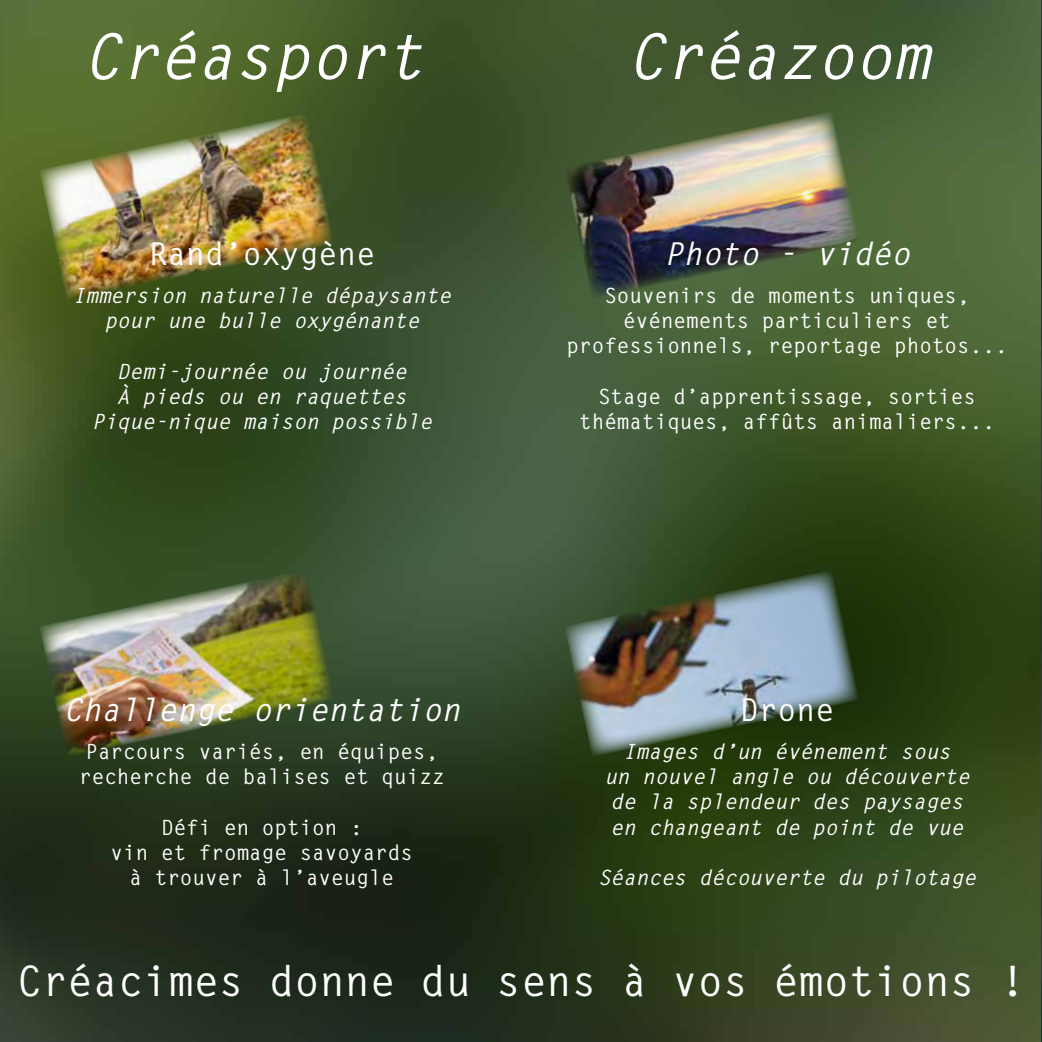
<style>
.page{position:relative;width:1042px;height:1042px;background:#fff}
.page>*{position:absolute;margin:0;border:0;box-sizing:border-box;transform-origin:0 0}
.t1{font:italic 700 63px "Letter Gothic Std";color:#fff}
.t2{font:700 42px "Letter Gothic Std";color:#fff}
.t3{font:italic 700 31.5px "Letter Gothic Std";color:#fff}
.t4{font:700 31.5px "Letter Gothic Std";color:#fff}
.t5{font:700 21px/25.2px "Letter Gothic Std";color:#fff;text-align:center}
.t6{font:italic 700 21px/25.2px "Letter Gothic Std";color:#fff;text-align:center}
</style>
<div class="page">
<img style="left:0;top:0;width:1042px;height:1042px">
<img style="left:564px;top:111px;width:296px;height:188px">
<img style="left:564px;top:569px;width:296px;height:188px">
<img style="left:39px;top:113px;width:296px;height:188px">
<img style="left:39px;top:569px;width:296px;height:188px">
<h1 class="t1" style="left:83px;top:18px;width:342px">Créasport</h1>
<h3 class="t4" style="left:148px;top:235px;width:228px">Rand’oxygène</h3>
<p class="t6" style="left:73px;top:283px;width:380px">Immersion naturelle dépaysante pour une bulle oxygénante</p>
<p class="t6" style="left:92px;top:359px;width:342px">Demi-journée ou journée<br>À pieds ou en raquettes<br>Pique-nique maison possible</p>
<h3 class="t3" style="left:63px;top:690px;width:398px">Challenge orientation</h3>
<p class="t5" style="left:79px;top:739px;width:367px;text-align:left">Parcours variés, en équipes, recherche de balises et quizz</p>
<p class="t5" style="left:111px;top:815px;width:304px">Défi en option :<br>vin et fromage savoyards à trouver à l’aveugle</p>
<h1 class="t1" style="left:627px;top:18px;width:304px">Créazoom</h1>
<h3 class="t3" style="left:664px;top:235px;width:247px">Photo - vidéo</h3>
<p class="t5" style="left:566px;top:283px;width:443px">Souvenirs de moments uniques, événements particuliers et professionnels, reportage photos...</p>
<p class="t5" style="left:579px;top:384px;width:417px">Stage d’apprentissage, sorties thématiques, affûts animaliers...</p>
<h3 class="t4" style="left:740px;top:690px;width:96px">Drone</h3>
<p class="t6" style="left:604px;top:739px;width:367px">Images d’un événement sous<br>un nouvel angle ou découverte de la splendeur des paysages en changeant de point de vue</p>
<p class="t6" style="left:598px;top:865px;width:380px">Séances découverte du pilotage</p>
<h2 class="t2" style="left:17px;top:954px;width:1010px">Créacimes donne du sens à vos émotions !</h2>
</div>
